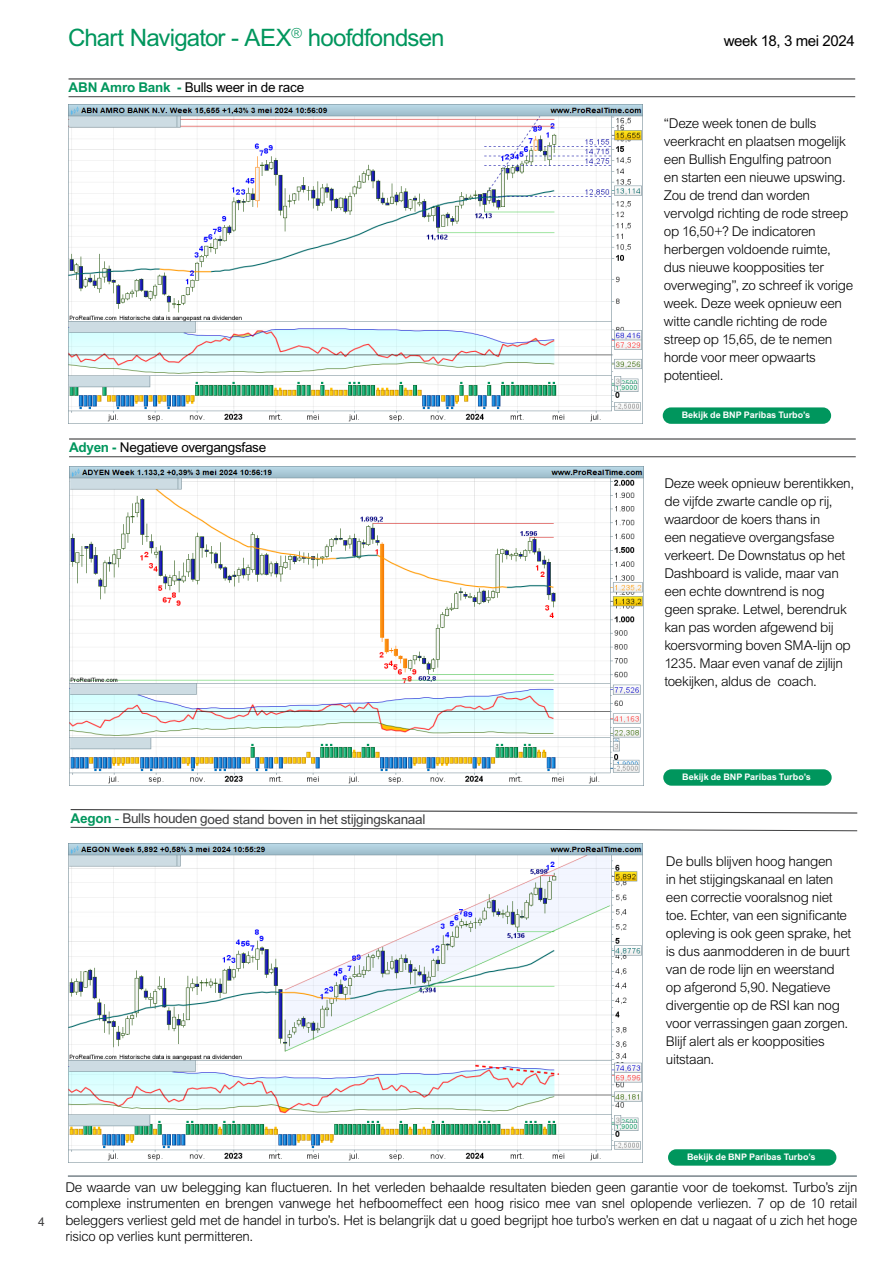
<style>
.page{position:relative;width:893px;height:1263px;background:#fff}
.page>*{position:absolute;margin:0;border:0;box-sizing:border-box;transform-origin:0 0}
.Heading_Table_Double{font:24px "Arial MT Std";letter-spacing:-.035em;color:#00965d}
.Heading_Table_Double-2{font:15px "Arial MT Std";letter-spacing:-.025em;color:#000}
.Body{font:300 13.5px/18px "Arial MT Std";letter-spacing:-.025em;color:#000}
.t1{font:13.5px "Arial MT Std";letter-spacing:-.02em;color:#000}
.t2{font:13.5px "Arial MT Std";letter-spacing:-.025em;color:#3e3e3f}
.t3{font:12px "Arial MT Std";color:#3e3e3f}
.t4{font:700 9px "Arial MT Std";color:#fff}
.s1{font-weight:700;color:#00965d}
.s2{color:#00965d}
</style>
<div class="page">
<hr style="left:68px;top:1175px;width:789px;height:2px;background:#78848a">
<hr style="left:69px;top:438px;width:787px;height:2px;background:#3e3e3f">
<hr style="left:69px;top:456px;width:787px;height:1px;background:#3e3e3f">
<img style="left:69px;top:467px;width:574px;height:319px">
<div style="left:663px;top:769px;width:169px;height:17px;background:#00965d;border-radius:8px"></div>
<svg style="left:70px;top:809px;width:788px;height:5px"></svg>
<svg style="left:70px;top:827px;width:788px;height:4px"></svg>
<img style="left:68px;top:844px;width:574px;height:319px">
<div style="left:668px;top:1149px;width:168px;height:17px;background:#00965d;border-radius:8px"></div>
<hr style="left:69px;top:78px;width:786px;height:2px;background:#3e3e3f">
<hr style="left:69px;top:96px;width:786px;height:1px;background:#3e3e3f">
<img style="left:69px;top:105px;width:574px;height:319px">
<div style="left:663px;top:407px;width:168px;height:17px;background:#00965d;border-radius:8px"></div>
<p class="Heading_Table_Double" style="left:68px;top:24px;width:378px">Chart Navigator - AEX<sup>®</sup> hoofdfondsen</p>
<p class="Heading_Table_Double-2" style="left:724px;top:32px;width:133px">week 18, 3 mei 2024</p>
<p class="t1" style="left:69px;top:80px;width:237px"><span class="s1">ABN Amro Bank -</span> Bulls weer in de race</p>
<p class="t1" style="left:69px;top:440px;width:199px"><span class="s1">Adyen -</span> Negatieve overgangsfase</p>
<p class="t2" style="left:71px;top:811px;width:356px"><span class="s1">Aegon</span> <span class="s2">-</span> Bulls houden goed stand boven in het stijgingskanaal</p>
<p class="Body" style="left:664px;top:115px;width:191px">“Deze week tonen de bulls veerkracht en plaatsen mogelijk een Bullish Engulfing patroon<br>en starten een nieuwe upswing.<br>Zou de trend dan worden vervolgd richting de rode streep op 16,50+? De indicatoren herbergen voldoende ruimte, dus nieuwe koopposities ter overweging”, zo schreef ik vorige week. Deze week opnieuw een witte candle richting de rode streep op 15,65, de te nemen horde voor meer opwaarts potentieel.</p>
<p class="t4" style="left:682px;top:410px;width:130px">Bekijk de BNP Paribas Turbo’s</p>
<p class="Body" style="left:664px;top:475px;width:191px">Deze week opnieuw berentikken, de vijfde zwarte candle op rij, waardoor de koers thans in<br>een negatieve overgangsfase verkeert. De Downstatus op het<br>Dashboard is valide, maar van een echte downtrend is nog geen sprake. Letwel, berendruk kan pas worden afgewend bij koersvorming boven SMA-lijn op<br>1235. Maar even vanaf de zijlijn toekijken, aldus de coach.</p>
<p class="t4" style="left:682px;top:772px;width:130px">Bekijk de BNP Paribas Turbo’s</p>
<p class="Body" style="left:666px;top:853px;width:187px">De bulls blijven hoog hangen<br>in het stijgingskanaal en laten een correctie vooralsnog niet toe. Echter, van een significante opleving is ook geen sprake, het is dus aanmodderen in de buurt van de rode lijn en weerstand op afgerond 5,90. Negatieve divergentie op de RSI kan nog voor verrassingen gaan zorgen.<br>Blijf alert als er koopposities uitstaan.</p>
<p class="t3" style="left:38px;top:1215px;width:8px">4</p>
<p class="t4" style="left:687px;top:1152px;width:130px">Bekijk de BNP Paribas Turbo’s</p>
<p class="Body" style="left:65px;top:1179px;width:794px;line-height:16.5px;text-align:justify">De waarde van uw belegging kan fluctueren. In het verleden behaalde resultaten bieden geen garantie voor de toekomst. Turbo’s zijn complexe instrumenten en brengen vanwege het hefboomeffect een hoog risico mee van snel oplopende verliezen. 7 op de 10 retail beleggers verliest geld met de handel in turbo’s. Het is belangrijk dat u goed begrijpt hoe turbo’s werken en dat u nagaat of u zich het hoge risico op verlies kunt permitteren.</p>
</div>
